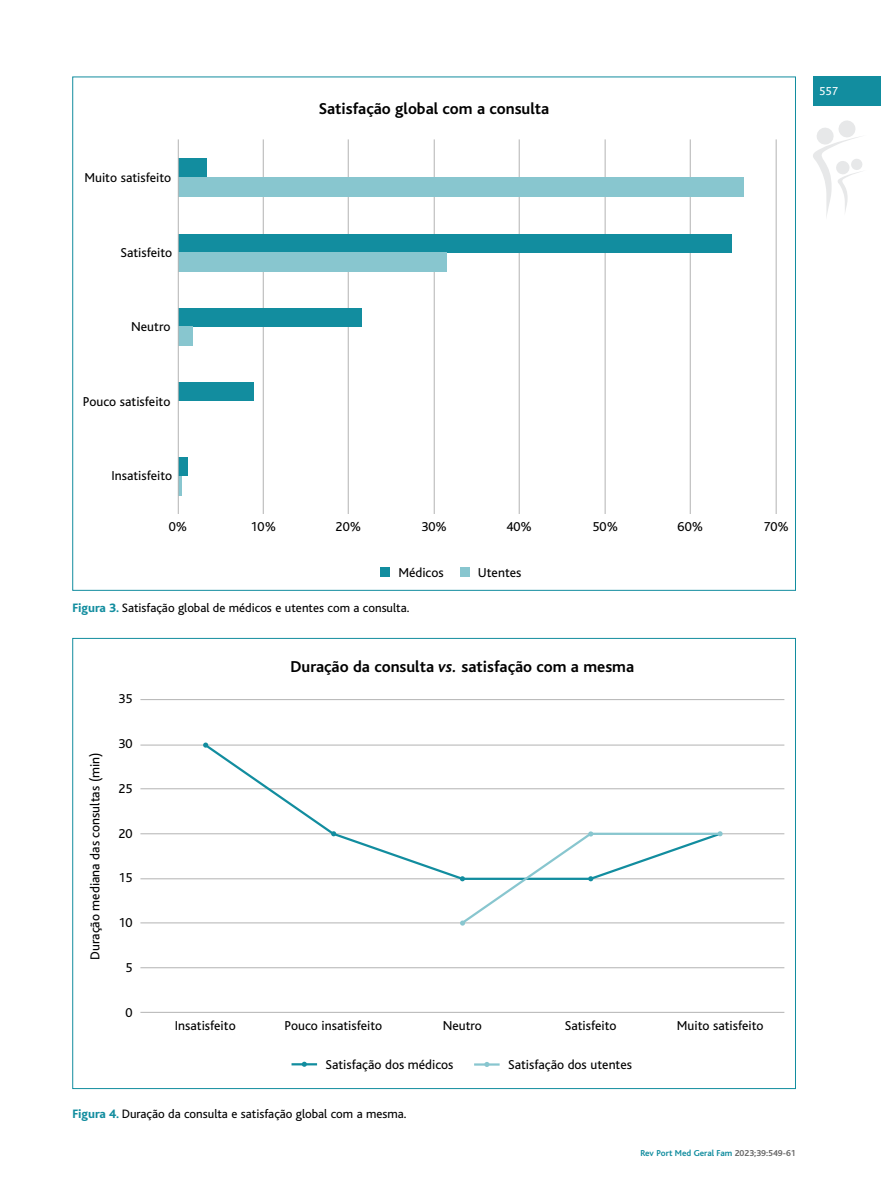
<style>
.page{position:relative;width:881px;height:1191px;background:#fff}
.page>*{position:absolute;margin:0;border:0;box-sizing:border-box;transform-origin:0 0}
.t1{font:700 16.5px "Bliss";color:#000}
.t2{font:13.5px "Bliss";color:#000}
.t3{font:12.75px "Bliss";color:#000}
.t4{font:12px "Bliss";color:#fff}
.t5{font:700 9px "Bliss";color:#128d9f}
.s1{font-weight:800;color:#128d9f}
.s2{font-style:italic}
.s3{color:#666}
</style>
<div class="page">
<svg style="left:813px;top:120px;width:49px;height:97px"></svg>
<div style="left:812px;top:77px;width:68px;height:29px;background:#128d9f"></div>
<div style="left:380px;top:567px;width:9px;height:10px;background:#128d9f"></div>
<div style="left:459px;top:567px;width:10px;height:10px;background:#88c6cf"></div>
<hr style="left:263px;top:139px;width:1px;height:375px;background:#b3b3b3">
<hr style="left:348px;top:139px;width:1px;height:375px;background:#b3b3b3">
<hr style="left:433px;top:139px;width:1px;height:375px;background:#b3b3b3">
<hr style="left:518px;top:139px;width:1px;height:375px;background:#b3b3b3">
<hr style="left:604px;top:139px;width:1px;height:375px;background:#b3b3b3">
<hr style="left:689px;top:139px;width:1px;height:375px;background:#b3b3b3">
<hr style="left:775px;top:139px;width:1px;height:375px;background:#b3b3b3">
<div style="left:178px;top:159px;width:29px;height:18px;background:#128d9f"></div>
<div style="left:178px;top:177px;width:565px;height:20px;background:#88c6cf"></div>
<div style="left:178px;top:234px;width:553px;height:18px;background:#128d9f"></div>
<div style="left:178px;top:252px;width:269px;height:20px;background:#88c6cf"></div>
<div style="left:178px;top:308px;width:184px;height:18px;background:#128d9f"></div>
<div style="left:178px;top:326px;width:15px;height:20px;background:#88c6cf"></div>
<div style="left:178px;top:382px;width:76px;height:19px;background:#128d9f"></div>
<div style="left:178px;top:457px;width:9px;height:19px;background:#128d9f"></div>
<hr style="left:178px;top:476px;width:4px;height:20px;background:#88c6cf">
<hr style="left:178px;top:139px;width:1px;height:375px;background:#b3b3b3">
<hr style="left:140px;top:699px;width:644px;height:1px;background:#b3b3b3">
<hr style="left:140px;top:744px;width:644px;height:1px;background:#b3b3b3">
<hr style="left:140px;top:788px;width:644px;height:1px;background:#b3b3b3">
<hr style="left:140px;top:833px;width:644px;height:1px;background:#b3b3b3">
<hr style="left:140px;top:878px;width:644px;height:1px;background:#b3b3b3">
<hr style="left:140px;top:922px;width:644px;height:1px;background:#b3b3b3">
<hr style="left:140px;top:967px;width:644px;height:1px;background:#b3b3b3">
<hr style="left:140px;top:1012px;width:644px;height:1px;background:#b3b3b3">
<svg style="left:202px;top:744px;width:520px;height:136px"></svg>
<svg style="left:203px;top:742px;width:5px;height:5px"></svg>
<svg style="left:331px;top:831px;width:5px;height:5px"></svg>
<svg style="left:459px;top:831px;width:263px;height:95px"></svg>
<svg style="left:301px;top:1061px;width:6px;height:5px"></svg>
<hr style="left:291px;top:1063px;width:26px;height:2px;background:#128d9f">
<svg style="left:484px;top:1062px;width:5px;height:5px"></svg>
<hr style="left:474px;top:1063px;width:25px;height:2px;background:#88c6cf">
<p class="t2" style="left:84px;top:173px;width:88px">Muito satisfeito</p>
<p class="t2" style="left:120px;top:248px;width:53px">Satisfeito</p>
<p class="t2" style="left:131px;top:322px;width:41px">Neutro</p>
<p class="t1" style="left:318px;top:103px;width:232px">Satisfação global com a consulta</p>
<p class="t4" style="left:819px;top:87px;width:20px">557</p>
<p class="t2" style="left:83px;top:397px;width:89px">Pouco satisfeito</p>
<p class="t2" style="left:111px;top:471px;width:62px">Insatisfeito</p>
<p class="t2" style="left:169px;top:522px;width:20px">0%</p>
<p class="t2" style="left:250px;top:522px;width:27px">10%</p>
<p class="t2" style="left:335px;top:522px;width:27px">20%</p>
<p class="t2" style="left:421px;top:522px;width:27px">30%</p>
<p class="t2" style="left:506px;top:522px;width:27px">40%</p>
<p class="t2" style="left:592px;top:522px;width:27px">50%</p>
<p class="t2" style="left:677px;top:522px;width:27px">60%</p>
<p class="t2" style="left:763px;top:522px;width:27px">70%</p>
<p class="t2" style="left:398px;top:568px;width:47px">Médicos</p>
<p class="t2" style="left:477px;top:568px;width:45px">Utentes</p>
<p class="t3" style="left:72px;top:603px;width:338px"><span class="s1">Figura 3.</span> Satisfação global de médicos e utentes com a consulta.</p>
<p class="t2" style="left:91px;top:959px;width:209px;rotate:-90deg">Duração mediana das consultas (min)</p>
<p class="t2" style="left:118px;top:694px;width:16px">35</p>
<p class="t2" style="left:118px;top:739px;width:16px">30</p>
<p class="t2" style="left:118px;top:784px;width:16px">25</p>
<p class="t2" style="left:118px;top:828px;width:16px">20</p>
<p class="t2" style="left:118px;top:873px;width:16px">15</p>
<p class="t2" style="left:118px;top:918px;width:16px">10</p>
<p class="t2" style="left:126px;top:963px;width:9px">5</p>
<p class="t2" style="left:126px;top:1007px;width:9px">0</p>
<p class="t1" style="left:290px;top:661px;width:345px">Duração da consulta <span class="s2">vs.</span> satisfação com a mesma</p>
<p class="t2" style="left:175px;top:1021px;width:62px">Insatisfeito</p>
<p class="t2" style="left:284px;top:1021px;width:99px">Pouco insatisfeito</p>
<p class="t2" style="left:442px;top:1021px;width:41px">Neutro</p>
<p class="t2" style="left:564px;top:1021px;width:53px">Satisfeito</p>
<p class="t2" style="left:676px;top:1021px;width:88px">Muito satisfeito</p>
<p class="t2" style="left:325px;top:1060px;width:129px">Satisfação dos médicos</p>
<p class="t2" style="left:508px;top:1060px;width:125px">Satisfação dos utentes</p>
<p class="t3" style="left:72px;top:1109px;width:335px"><span class="s1">Figura 4.</span> Duração da consulta e satisfação global com a mesma.</p>
<p class="t5" style="left:640px;top:1149px;width:157px">Rev Port Med Geral Fam <span class="s3">2023;39:549-61</span></p>
</div>
